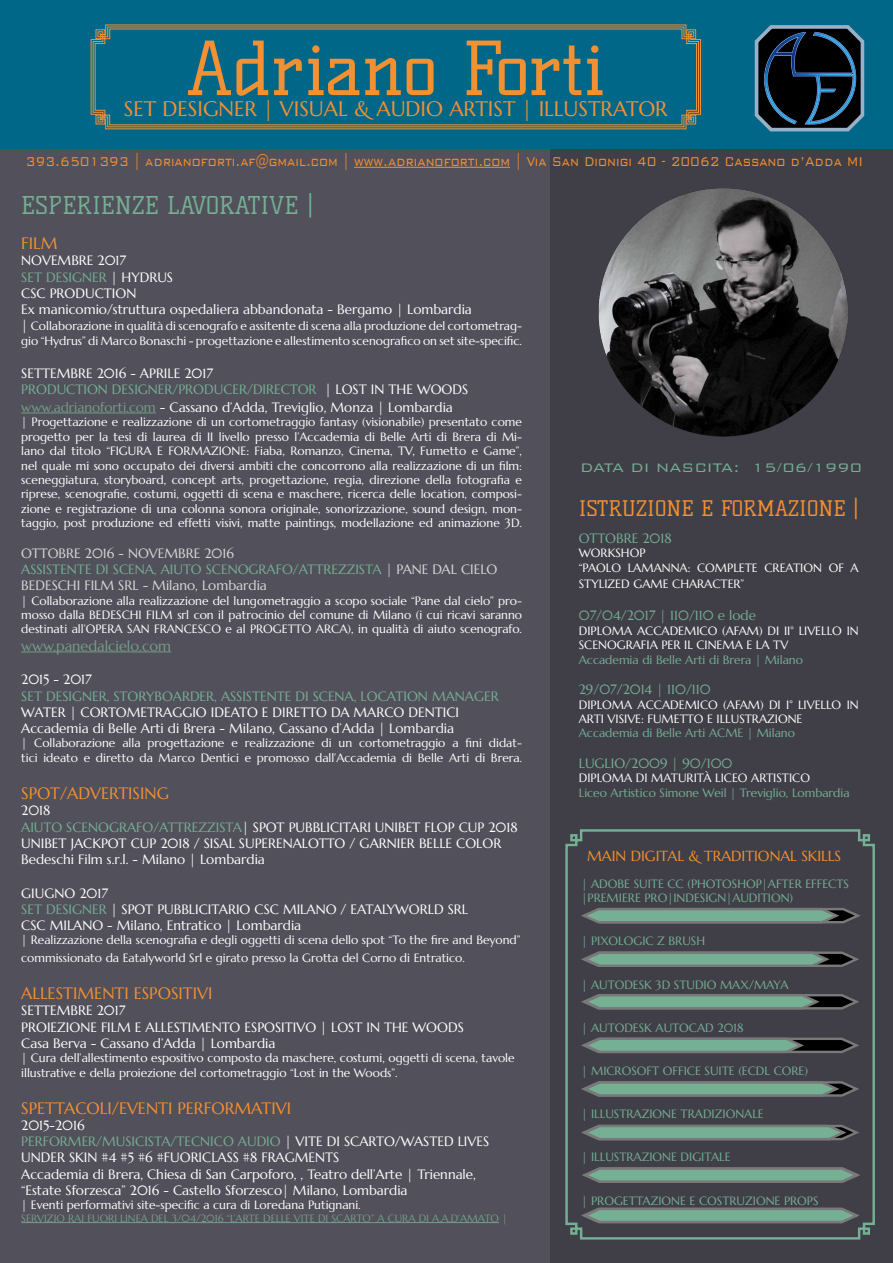
<style>
.page{position:relative;width:893px;height:1263px;background:#fff}
.page>*{position:absolute;margin:0;border:0;box-sizing:border-box;transform-origin:0 0}
.t1{font:72.75px "Kelly Slab";color:#f39032}
.t2{font:24px "Kelly Slab";color:#75af94}
.t3{font:21px "Marcellus";color:#f39032}
.t4{font:21px "Kelly Slab";color:#f39032}
.t5{font:300 17.1px "Bank Gothic BT";color:#f39032;scale:.77 1}
.t6{font:16.5px "Marcellus";color:#f39032}
.t7{font:300 16.5px "Bank Gothic BT";color:#75af94}
.t8{font:14.55px "Marcellus";color:#f39032}
.t9{font:14.55px "Marcellus";color:#749d88}
.t10{font:13.5px/16.2px "Marcellus";color:#fff}
.t11{font:13.5px "Marcellus";color:#75af94}
.t12{font:13.5px/16.2px "Marcellus";color:#d8d8d8}
.t13{font:12px/14.4px "Marcellus";color:#fff}
.t14{font:12px/14.4px "Marcellus";color:#75af94}
.t15{font:10.5px "Marcellus";color:#749d88}
.s1{color:#75af94}
.s2{font-size:13.5px}
.s3{color:#749d88}
</style>
<div class="page">
<div style="left:0;top:0;width:893px;height:187px;background:#006789"></div>
<svg style="left:90px;top:24px;width:611px;height:106px;background:#707960"></svg>
<svg style="left:92px;top:26px;width:607px;height:102px;background:#71795f"></svg>
<svg style="left:94px;top:28px;width:603px;height:98px"></svg>
<svg style="left:754px;top:25px;width:111px;height:107px;background:#1b2e3c"></svg>
<div style="left:0;top:150px;width:892px;height:1113px;background:#52505a"></div>
<div style="left:551px;top:150px;width:342px;height:1113px;background:#403f47"></div>
<hr style="left:21px;top:413px;width:135px;height:1px;background:#749d88">
<hr style="left:21px;top:651px;width:150px;height:1px;background:#749d88">
<hr style="left:21px;top:1222px;width:478px;height:1px;background:#749d88">
<svg style="left:565px;top:829px;width:310px;height:411px"></svg>
<hr style="left:354px;top:167px;width:156px;height:1px;background:#f39032">
<svg style="left:578px;top:906px;width:286px;height:19px"></svg>
<svg style="left:578px;top:949px;width:284px;height:19px"></svg>
<svg style="left:578px;top:992px;width:284px;height:19px"></svg>
<svg style="left:578px;top:1035px;width:284px;height:19px"></svg>
<svg style="left:578px;top:1079px;width:284px;height:19px"></svg>
<svg style="left:578px;top:1123px;width:284px;height:18px;background:#6a877b"></svg>
<svg style="left:579px;top:1165px;width:284px;height:19px"></svg>
<svg style="left:578px;top:1206px;width:284px;height:18px;background:#6c8a7d"></svg>
<img style="left:598px;top:188px;width:249px;height:249px">
<h1 class="t1" style="left:186px;top:25px;width:421px">Adriano Forti</h1>
<h3 class="t3" style="left:124px;top:95px;width:545px">SET DESIGNER | VISUAL &amp; AUDIO ARTIST | ILLUSTRATOR</h3>
<h3 class="t5" style="left:26px;top:152px;width:1089px">393.6501393 | adrianoforti.af@gmail.com | www.adrianoforti.com | Via San Dionigi 40 - 20062 Cassano d’Adda MI</h3>
<h2 class="t2" style="left:21px;top:191px;width:294px">ESPERIENZE LAVORATIVE |</h2>
<h3 class="t6" style="left:21px;top:233px;width:38px">FILM</h3>
<p class="t10" style="left:21px;top:253px;width:452px">NOVEMBRE 2017<br><span class="s1">SET DESIGNER</span> | HYDRUS<br>CSC PRODUCTION<br>Ex manicomio/struttura ospedaliera abbandonata - Bergamo | Lombardia</p>
<p class="t13" style="left:21px;top:319px;width:502px"><span class="s2">|</span> Collaborazione in qualità di scenografo e assitente di scena alla produzione del cortometrag&shy;gio “Hydrus” di Marco Bonaschi - progettazione e allestimento scenografico on set site-specific.</p>
<p class="t10" style="left:21px;top:365px;width:448px">SETTEMBRE 2016 - APRILE 2017<br><span class="s1">PRODUCTION DESIGNER/PRODUCER/DIRECTOR</span> | LOST IN THE WOODS</p>
<p class="t10" style="left:21px;top:399px;width:433px"><span class="s3">www.adrianoforti.com</span> - Cassano d’Adda, Treviglio, Monza | Lombardia</p>
<p class="t13" style="left:21px;top:415px;width:502px;text-align:justify">| Progettazione e realizzazione di un cortometraggio fantasy (visionabile) presentato come progetto per la tesi di laurea di II livello presso l’Accademia di Belle Arti di Brera di Mi&shy;lano dal titolo “FIGURA E FORMAZIONE: Fiaba, Romanzo, Cinema, TV, Fumetto e Game”, nel quale mi sono occupato dei diversi ambiti che concorrono alla realizzazione di un film: sceneggiatura, storyboard, concept arts, progettazione, regia, direzione della fotografia e riprese, scenografie, costumi, oggetti di scena e maschere, ricerca delle location, composi&shy;zione e registrazione di una colonna sonora originale, sonorizzazione, sound design, mon&shy;taggio, post produzione ed effetti visivi, matte paintings, modellazione ed animazione 3D.</p>
<p class="t12" style="left:21px;top:545px;width:478px">OTTOBRE 2016 - NOVEMBRE 2016<br><span class="s1">ASSISTENTE DI SCENA, AIUTO SCENOGRAFO/ATTREZZISTA</span> | PANE DAL CIELO<br>BEDESCHI FILM SRL - Milano, Lombardia</p>
<p class="t13" style="left:21px;top:593px;width:502px;text-align:justify">| Collaborazione alla realizzazione del lungometraggio a scopo sociale “Pane dal cielo” pro&shy;mosso dalla BEDESCHI FILM srl con il patrocinio del comune di Milano (i cui ricavi saranno destinati all’OPERA SAN FRANCESCO e al PROGETTO ARCA), in qualità di aiuto scenografo.</p>
<p class="t9" style="left:21px;top:637px;width:151px">www.panedalcielo.com</p>
<p class="t10" style="left:21px;top:672px;width:72px">2015 - 2017</p>
<p class="t11" style="left:21px;top:687px;width:479px">SET DESIGNER, STORYBOARDER, ASSISTENTE DI SCENA, LOCATION MANAGER</p>
<p class="t10" style="left:21px;top:704px;width:439px">WATER | CORTOMETRAGGIO IDEATO E DIRETTO DA MARCO DENTICI<br>Accademia di Belle Arti di Brera - Milano, Cassano d’Adda | Lombardia</p>
<p class="t13" style="left:21px;top:736px;width:502px">| Collaborazione alla progettazione e realizzazione di un cortometraggio a fini didat&shy;tici ideato e diretto da Marco Dentici e promosso dall’Accademia di Belle Arti di Brera.</p>
<h3 class="t6" style="left:21px;top:783px;width:149px">SPOT/ADVERTISING</h3>
<p class="t10" style="left:21px;top:802px;width:498px">2018<br><span class="s1">AIUTO SCENOGRAFO/ATTREZZISTA</span>| SPOT PUBBLICITARI UNIBET FLOP CUP 2018<br>UNIBET JACKPOT CUP 2018 / SISAL SUPERENALOTTO / GARNIER BELLE COLOR Bedeschi Film s.r.l. - Milano | Lombardia</p>
<p class="t10" style="left:21px;top:885px;width:448px">GIUGNO 2017<br><span class="s1">SET DESIGNER</span> | SPOT PUBBLICITARIO CSC MILANO / EATALYWORLD SRL<br>CSC MILANO - Milano, Entratico | Lombardia</p>
<p class="t13" style="left:21px;top:931px;width:501px;line-height:17.4px">| Realizzazione della scenografia e degli oggetti di scena dello spot “To the fire and Beyond” commissionato da Eatalyworld Srl e girato presso la Grotta del Corno di Entratico.</p>
<h3 class="t6" style="left:21px;top:983px;width:193px">ALLESTIMENTI ESPOSITIVI</h3>
<p class="t10" style="left:21px;top:1002px;width:444px">SETTEMBRE 2017<br>PROIEZIONE FILM E ALLESTIMENTO ESPOSITIVO | LOST IN THE WOODS<br>Casa Berva - Cassano d’Adda | Lombardia</p>
<p class="t13" style="left:21px;top:1051px;width:495px">| Cura dell’allestimento espositivo composto da maschere, costumi, oggetti di scena, tavole illustrative e della proiezione del cortometraggio “Lost in the Woods”.</p>
<h3 class="t6" style="left:21px;top:1098px;width:271px">SPETTACOLI/EVENTI PERFORMATIVI</h3>
<p class="t10" style="left:21px;top:1117px;width:469px">2015-2016<br><span class="s1">PERFORMER/MUSICISTA/TECNICO AUDIO</span> | VITE DI SCARTO/WASTED LIVES UNDER SKIN #4 #5 #6 #FUORICLASS #8 FRAGMENTS<br>Accademia di Brera, Chiesa di San Carpoforo, , Teatro dell’Arte | Triennale, “Estate Sforzesca” 2016 - Castello Sforzesco| Milano, Lombardia</p>
<p class="t13" style="left:21px;top:1198px;width:341px">| Eventi performativi site-specific a cura di Loredana Putignani.</p>
<p class="t15" style="left:21px;top:1211px;width:488px">SERVIZIO RAI FUORI LINEA DEL 3/04/2016 “L’ARTE DELLE VITE DI SCARTO” A CURA DI A.A.D’AMATO |</p>
<h3 class="t7" style="left:580px;top:458px;width:284px">DATA DI NASCITA: 15/06/1990</h3>
<h3 class="t4" style="left:579px;top:496px;width:281px">ISTRUZIONE E FORMAZIONE |</h3>
<p class="t11" style="left:579px;top:530px;width:94px">OTTOBRE 2018</p>
<p class="t13" style="left:579px;top:546px;width:281px">WORKSHOP<br>“PAOLO LAMANNA: COMPLETE CREATION OF A</p>
<p class="t13" style="left:579px;top:577px;width:167px">STYLIZED GAME CHARACTER”</p>
<p class="t11" style="left:579px;top:607px;width:179px">07/04/2017 | 110/110 e lode</p>
<p class="t13" style="left:579px;top:623px;width:281px">DIPLOMA ACCADEMICO (AFAM) DI II° LIVELLO IN<br>SCENOGRAFIA PER IL CINEMA E LA TV</p>
<p class="t14" style="left:579px;top:652px;width:226px">Accademia di Belle Arti di Brera | Milano</p>
<p class="t11" style="left:579px;top:681px;width:134px">29/07/2014 | 110/110</p>
<p class="t13" style="left:579px;top:697px;width:281px">DIPLOMA ACCADEMICO (AFAM) DI I° LIVELLO IN<br>ARTI VISIVE: FUMETTO E ILLUSTRAZIONE</p>
<p class="t14" style="left:579px;top:726px;width:218px">Accademia di Belle Arti ACME | Milano</p>
<p class="t11" style="left:579px;top:755px;width:155px">LUGLIO/2009 | 90/100</p>
<p class="t13" style="left:579px;top:771px;width:233px">DIPLOMA DI MATURITÀ LICEO ARTISTICO</p>
<p class="t14" style="left:579px;top:785px;width:272px">Liceo Artistico Simone Weil | Treviglio, Lombardia</p>
<p class="t8" style="left:587px;top:847px;width:256px">MAIN DIGITAL &amp; TRADITIONAL SKILLS</p>
<p class="t14" style="left:581px;top:876px;width:269px">| ADOBE SUITE CC (PHOTOSHOP|AFTER EFFECTS |PREMIERE PRO|INDESIGN|AUDITION)</p>
<p class="t14" style="left:581px;top:934px;width:125px">| PIXOLOGIC Z BRUSH</p>
<p class="t14" style="left:581px;top:977px;width:208px">| AUTODESK 3D STUDIO MAX/MAYA</p>
<p class="t14" style="left:581px;top:1020px;width:163px">| AUTODESK AUTOCAD 2018</p>
<p class="t14" style="left:581px;top:1064px;width:228px">| MICROSOFT OFFICE SUITE (ECDL CORE)</p>
<p class="t14" style="left:581px;top:1107px;width:184px">| ILLUSTRAZIONE TRADIZIONALE</p>
<p class="t14" style="left:581px;top:1150px;width:151px">| ILLUSTRAZIONE DIGITALE</p>
<p class="t14" style="left:581px;top:1193px;width:238px">| PROGETTAZIONE E COSTRUZIONE PROPS</p>
</div>
